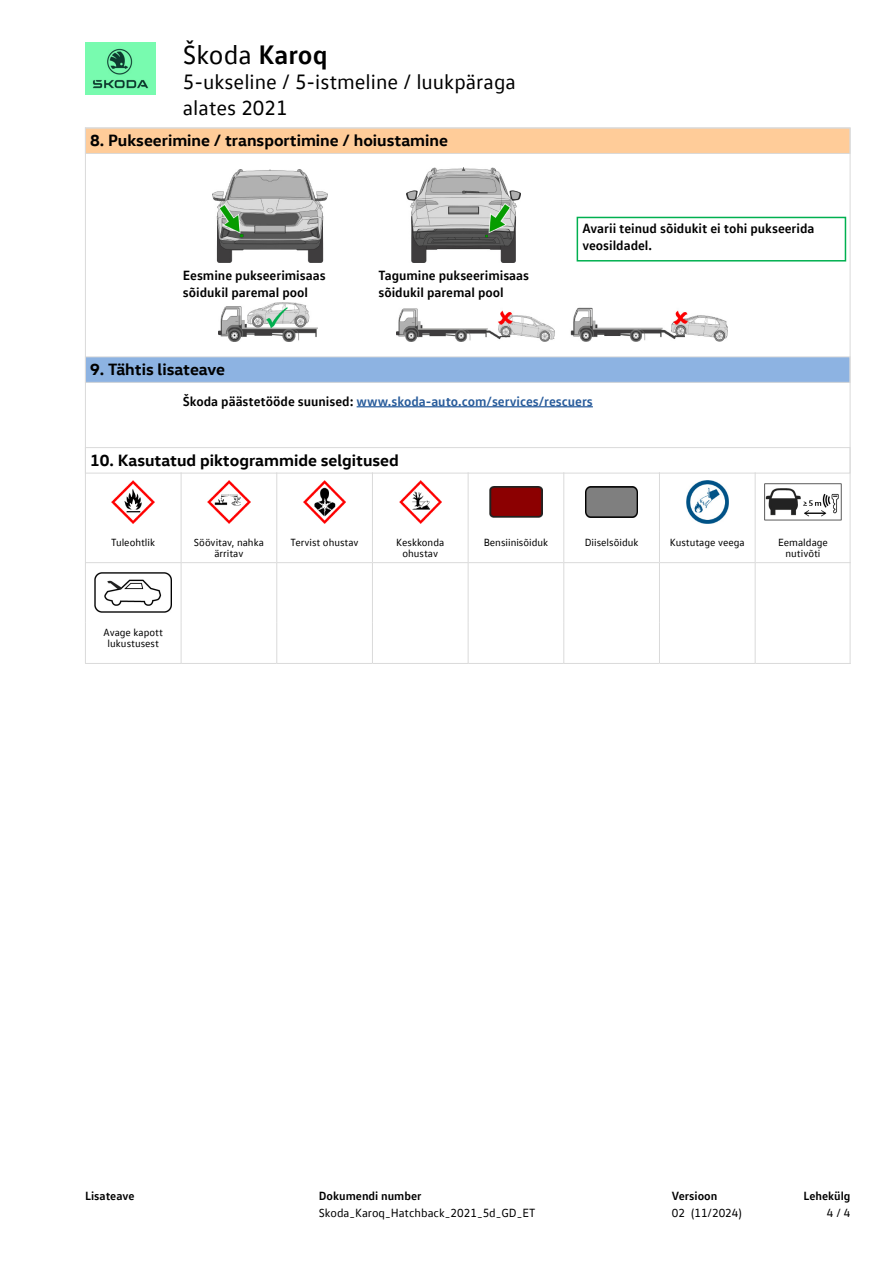
<style>
.page{position:relative;width:893px;height:1263px;background:#fff}
.page>*{position:absolute;margin:0;border:0;box-sizing:border-box;transform-origin:0 0}
.t1{font:27px "VW Text Office";color:#000}
.t2{font:21px/25.5px "VW Text Office";color:#000}
.Kapiteltitel{font:700 16.5px "VW Head Office";color:#000}
.Warntext{font:700 13.5px/16.5px "VW Text Office";color:#000}
.Warntext-2{font:700 13.5px "VW Text Office";color:#275b9b}
.Hinweistext{font:700 13.5px/16.5px "VW Text Office";color:#000}
.Fusszeile{font:12px "VW Text Office";color:#000}
.Fusszeile_fett{font:700 12px "VW Text Office";color:#000}
.Legende_Kap_10{font:10.5px/10.5px "VW Text Office";color:#000;text-align:center}
.s1{font-weight:700}
.s2{color:#000}
</style>
<div class="page">
<img style="left:85px;top:43px;width:71px;height:52px">
<div style="left:85px;top:447px;width:765px;height:26px;border:1px solid #dadada"></div>
<hr style="left:181px;top:563px;width:1px;height:59px;background:#dadada">
<hr style="left:276px;top:563px;width:1px;height:59px;background:#dadada">
<hr style="left:372px;top:563px;width:1px;height:59px;background:#dadada">
<hr style="left:468px;top:563px;width:1px;height:59px;background:#dadada">
<hr style="left:563px;top:563px;width:1px;height:59px;background:#dadada">
<hr style="left:659px;top:563px;width:1px;height:59px;background:#dadada">
<hr style="left:755px;top:563px;width:1px;height:59px;background:#dadada">
<hr style="left:181px;top:622px;width:1px;height:41px;background:#dadada">
<hr style="left:276px;top:622px;width:1px;height:41px;background:#dadada">
<hr style="left:372px;top:622px;width:1px;height:41px;background:#dadada">
<hr style="left:468px;top:622px;width:1px;height:41px;background:#dadada">
<hr style="left:563px;top:622px;width:1px;height:41px;background:#dadada">
<hr style="left:659px;top:622px;width:1px;height:41px;background:#dadada">
<hr style="left:755px;top:622px;width:1px;height:41px;background:#dadada">
<hr style="left:85px;top:663px;width:96px;height:1px;background:#dadada">
<hr style="left:181px;top:663px;width:96px;height:1px;background:#dadada">
<hr style="left:277px;top:663px;width:95px;height:1px;background:#dadada">
<hr style="left:372px;top:663px;width:96px;height:1px;background:#dadada">
<hr style="left:468px;top:663px;width:96px;height:1px;background:#dadada">
<hr style="left:564px;top:663px;width:95px;height:1px;background:#dadada">
<hr style="left:659px;top:663px;width:96px;height:1px;background:#dadada">
<hr style="left:755px;top:663px;width:96px;height:1px;background:#dadada">
<hr style="left:181px;top:472px;width:1px;height:60px;background:#dadada">
<hr style="left:276px;top:472px;width:1px;height:60px;background:#dadada">
<hr style="left:372px;top:472px;width:1px;height:60px;background:#dadada">
<hr style="left:468px;top:472px;width:1px;height:60px;background:#dadada">
<hr style="left:563px;top:472px;width:1px;height:60px;background:#dadada">
<hr style="left:659px;top:472px;width:1px;height:60px;background:#dadada">
<hr style="left:181px;top:532px;width:1px;height:30px;background:#dadada">
<hr style="left:276px;top:532px;width:1px;height:30px;background:#dadada">
<hr style="left:372px;top:532px;width:1px;height:30px;background:#dadada">
<hr style="left:468px;top:532px;width:1px;height:30px;background:#dadada">
<hr style="left:563px;top:532px;width:1px;height:30px;background:#dadada">
<hr style="left:659px;top:532px;width:1px;height:30px;background:#dadada">
<hr style="left:85px;top:562px;width:96px;height:1px;background:#dadada">
<hr style="left:181px;top:562px;width:96px;height:1px;background:#dadada">
<hr style="left:277px;top:562px;width:95px;height:1px;background:#dadada">
<hr style="left:372px;top:562px;width:96px;height:1px;background:#dadada">
<hr style="left:468px;top:562px;width:96px;height:1px;background:#dadada">
<hr style="left:564px;top:562px;width:95px;height:1px;background:#dadada">
<hr style="left:659px;top:562px;width:96px;height:1px;background:#dadada">
<hr style="left:85px;top:563px;width:1px;height:59px;background:#dadada">
<hr style="left:85px;top:622px;width:1px;height:41px;background:#dadada">
<hr style="left:755px;top:472px;width:1px;height:60px;background:#dadada">
<hr style="left:755px;top:532px;width:1px;height:30px;background:#dadada">
<hr style="left:755px;top:562px;width:96px;height:1px;background:#dadada">
<img style="left:112px;top:481px;width:42px;height:42px">
<img style="left:208px;top:481px;width:42px;height:42px">
<img style="left:303px;top:481px;width:43px;height:42px">
<img style="left:399px;top:481px;width:43px;height:42px">
<img style="left:490px;top:487px;width:52px;height:30px">
<img style="left:585px;top:487px;width:53px;height:30px">
<img style="left:686px;top:481px;width:43px;height:42px">
<img style="left:765px;top:483px;width:76px;height:38px">
<img style="left:95px;top:572px;width:77px;height:41px">
<div style="left:85px;top:357px;width:765px;height:25px;background:#8db3e2"></div>
<div style="left:85px;top:356px;width:765px;height:27px;border:1px solid #dadada"></div>
<hr style="left:357px;top:406px;width:236px;height:1px;background:#275b9b">
<div style="left:85px;top:128px;width:765px;height:25px;background:#fc9"></div>
<div style="left:85px;top:128px;width:765px;height:26px;border:1px solid #dadada"></div>
<div style="left:577px;top:217px;width:269px;height:45px;border:2px solid #00b050"></div>
<img style="left:219px;top:302px;width:99px;height:39px">
<img style="left:396px;top:307px;width:331px;height:34px">
<hr style="left:85px;top:128px;width:765px;height:1px;background:#dadada">
<hr style="left:85px;top:128px;width:1px;height:435px;background:#dadada">
<hr style="left:850px;top:128px;width:1px;height:535px;background:#dadada">
<img style="left:212px;top:169px;width:116px;height:94px">
<img style="left:406px;top:168px;width:115px;height:94px">
<h1 class="t1" style="left:183px;top:38px;width:146px">Škoda <span class="s1">Karoq</span></h1>
<h2 class="t2" style="left:183px;top:69px;width:334px">5-ukseline / 5-istmeline / luukpäraga alates 2021</h2>
<p class="Kapiteltitel" style="left:90px;top:130px;width:359px">8. Pukseerimine / transportimine / hoiustamine</p>
<p class="Warntext" style="left:183px;top:267px;width:144px">Eesmine pukseerimisaas sõidukil paremal pool</p>
<p class="Warntext" style="left:378px;top:267px;width:152px">Tagumine pukseerimisaas sõidukil paremal pool</p>
<p class="Hinweistext" style="left:582px;top:220px;width:234px">Avarii teinud sõidukit ei tohi pukseerida veosildadel.</p>
<p class="Kapiteltitel" style="left:90px;top:359px;width:137px">9. Tähtis lisateave</p>
<p class="Warntext-2" style="left:183px;top:392px;width:412px"><span class="s2">Škoda päästetööde suunised:</span> www.skoda-auto.com/services/rescuers</p>
<p class="Kapiteltitel" style="left:90px;top:449px;width:310px">10. Kasutatud piktogrammide selgitused</p>
<p class="Legende_Kap_10" style="left:111px;top:537px;width:45px">Tuleohtlik</p>
<p class="Legende_Kap_10" style="left:194px;top:537px;width:71px">Söövitav, nahka ärritav</p>
<p class="Legende_Kap_10" style="left:291px;top:537px;width:69px">Tervist ohustav</p>
<p class="Legende_Kap_10" style="left:396px;top:537px;width:50px">Keskkonda ohustav</p>
<p class="Legende_Kap_10" style="left:484px;top:537px;width:66px">Bensiinisõiduk</p>
<p class="Legende_Kap_10" style="left:585px;top:537px;width:55px">Diiselsõiduk</p>
<p class="Legende_Kap_10" style="left:670px;top:537px;width:76px">Kustutage veega</p>
<p class="Legende_Kap_10" style="left:778px;top:537px;width:51px">Eemaldage nutivõti</p>
<p class="Legende_Kap_10" style="left:104px;top:627px;width:61px">Avage kapott lukustusest</p>
<p class="Fusszeile_fett" style="left:85px;top:1188px;width:51px">Lisateave</p>
<p class="Fusszeile_fett" style="left:319px;top:1188px;width:104px">Dokumendi number</p>
<p class="Fusszeile" style="left:319px;top:1206px;width:218px">Skoda_Karoq_Hatchback_2021_5d_GD_ET</p>
<p class="Fusszeile_fett" style="left:672px;top:1188px;width:47px">Versioon</p>
<p class="Fusszeile" style="left:672px;top:1206px;width:72px">02 (11/2024)</p>
<p class="Fusszeile_fett" style="left:803px;top:1188px;width:49px">Lehekülg</p>
<p class="Fusszeile" style="left:827px;top:1206px;width:25px">4 / 4</p>
</div>
